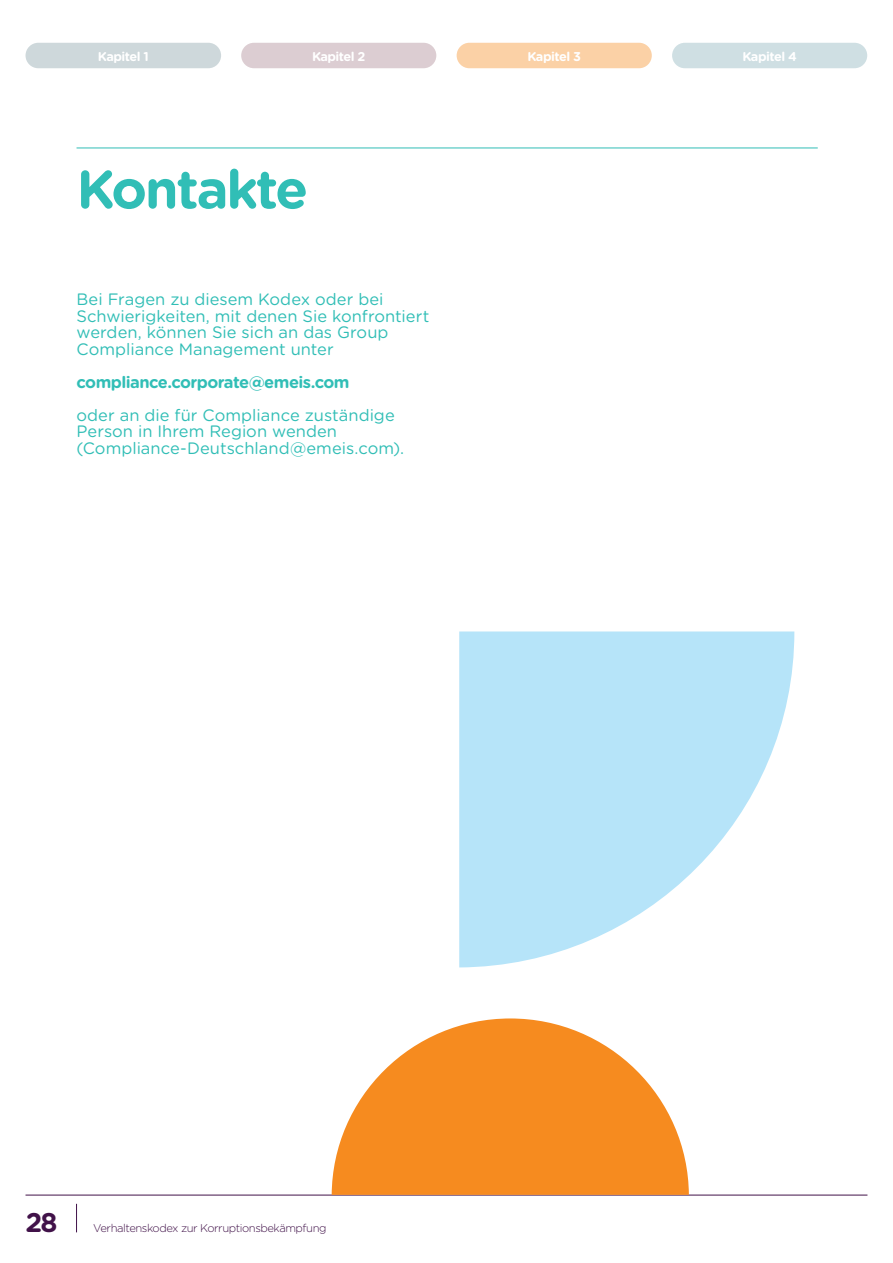
<style>
.page{position:relative;width:893px;height:1263px;background:#fff}
.page>*{position:absolute;margin:0;border:0;box-sizing:border-box;transform-origin:0 0}
.t1{font:700 54px "Gotham Rounded";letter-spacing:-.04em;color:#31beb6}
.t2{font:700 27px "Gotham Rounded";color:#411249}
.t3{font:16.5px/16.5px "Gotham Rounded";letter-spacing:.005em;color:#31beb6}
.t4{font:700 16.5px "Gotham Rounded";letter-spacing:-.035em;color:#31beb6}
.t5{font:700 12.75px "Gotham Rounded";letter-spacing:-.04em;color:#fff}
.t6{font:300 11.25px "Gotham Rounded";letter-spacing:-.04em;color:#411249}
</style>
<div class="page">
<hr style="left:26px;top:1195px;width:841px;height:1px;background:#411249">
<svg style="left:76px;top:1204px;width:1px;height:28px"></svg>
<hr style="left:77px;top:148px;width:741px;height:1px;background:#31beb6">
<svg style="left:332px;top:1018px;width:357px;height:177px;fill:#f68b1f"></svg>
<svg style="left:459px;top:631px;width:335px;height:336px;fill:#b6e4f9"></svg>
<div style="left:457px;top:43px;width:195px;height:25px;background:#fbd1a6;border-radius:13px"></div>
<div style="left:672px;top:43px;width:195px;height:25px;background:#cfdfe3;border-radius:13px"></div>
<div style="left:241px;top:43px;width:195px;height:25px;background:#dccdd2;border-radius:13px"></div>
<div style="left:26px;top:43px;width:195px;height:25px;background:#ced8db;border-radius:13px"></div>
<p class="t5" style="left:98px;top:47px;width:52px">Kapitel 1</p>
<p class="t5" style="left:312px;top:47px;width:55px">Kapitel 2</p>
<p class="t5" style="left:527px;top:47px;width:55px">Kapitel 3</p>
<p class="t5" style="left:742px;top:47px;width:56px">Kapitel 4</p>
<h1 class="t1" style="left:77px;top:150px;width:233px">Kontakte</h1>
<p class="t3" style="left:77px;top:290px;width:354px">Bei Fragen zu diesem Kodex oder bei Schwierigkeiten, mit denen Sie konfrontiert werden, können Sie sich an das Group Compliance Management unter</p>
<p class="t4" style="left:77px;top:370px;width:275px">compliance.corporate@emeis.com</p>
<p class="t3" style="left:77px;top:406px;width:329px">oder an die für Compliance zuständige<br>Person in Ihrem Region wenden (Compliance-Deutschland@emeis.com).</p>
<h2 class="t2" style="left:26px;top:1203px;width:33px">28</h2>
<p class="t6" style="left:93px;top:1221px;width:235px">Verhaltenskodex zur Korruptionsbekämpfung</p>
</div>
